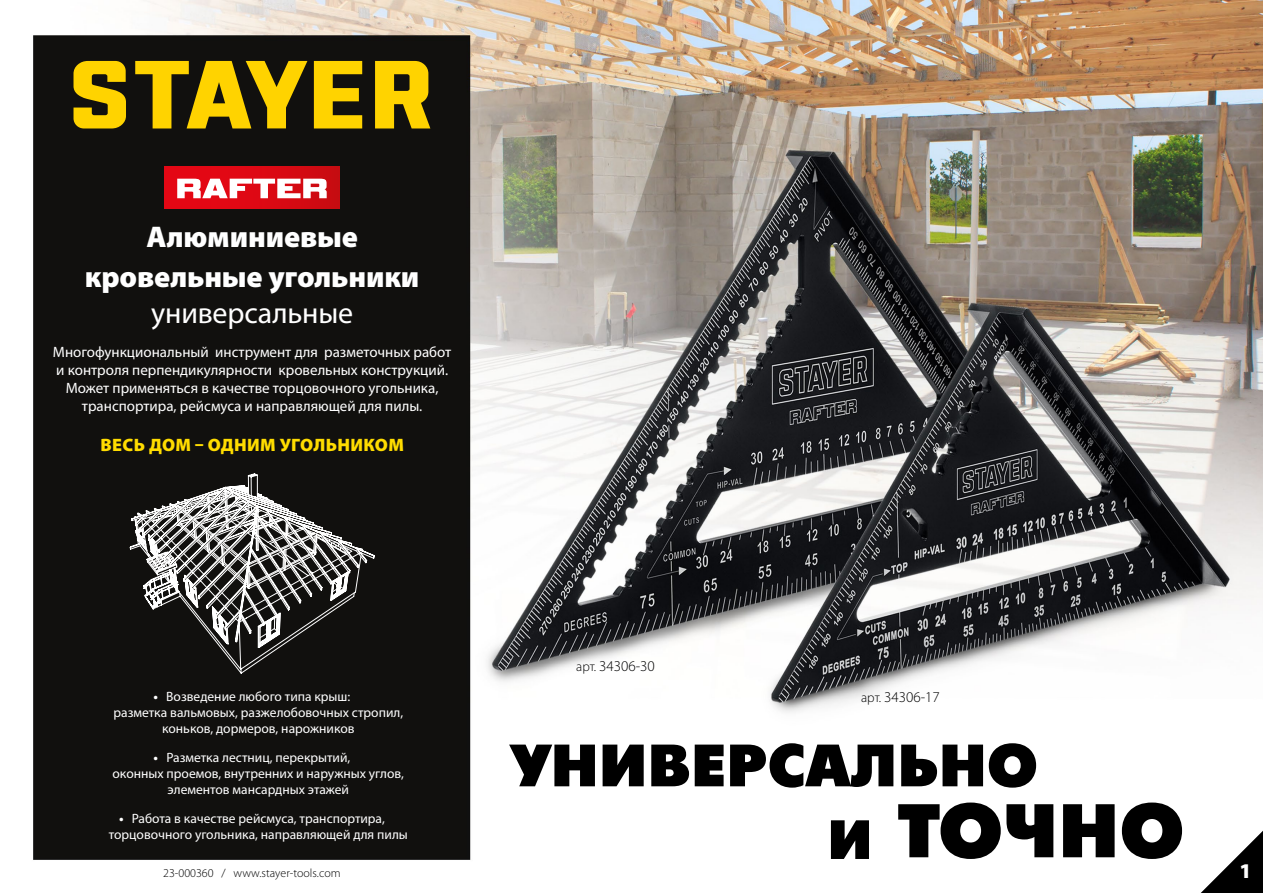
<style>
.page{position:relative;width:1263px;height:893px;background:#fff}
.page>*{position:absolute;margin:0;border:0;box-sizing:border-box;transform-origin:0 0}
.t1{font:900 30px/39.6px "Myriad Pro";letter-spacing:-.005em;color:#fff;text-align:center}
.t2{font:30px "Myriad Pro";letter-spacing:-.005em;color:#fff}
.t3{font:900 21px "Myriad Pro";color:#fff}
.t4{font:900 18px "Myriad Pro";letter-spacing:.02em;color:#ffdc00}
.t5{font:15px/18px "Myriad Pro";color:#fff;text-align:center}
.t6{font:300 15px "Myriad Pro";color:#000}
.t7{font:13.5px/16.2px "Myriad Pro";color:#fff}
.t8{font:300 12px "Myriad Pro";letter-spacing:.005em;color:#000}
.s1{font-weight:700}
.s2{font-size:13.5px}
</style>
<div class="page">
<img style="left:33px;top:0;width:1230px;height:860px">
<svg style="left:1201px;top:831px;width:62px;height:62px"></svg>
<svg style="left:74px;top:61px;width:356px;height:67px;background:#9d8305"></svg>
<div style="left:164px;top:167px;width:176px;height:42px;background:linear-gradient(to right,#ea0615,#cc0b12)"></div>
<svg style="left:177px;top:179px;width:150px;height:19px"></svg>
<svg style="left:509px;top:743px;width:527px;height:45px"></svg>
<svg style="left:898px;top:802px;width:284px;height:57px"></svg>
<svg style="left:831px;top:820px;width:38px;height:39px"></svg>
<svg style="left:129px;top:473px;width:246px;height:201px;background:#4a4a48"></svg>
<h1 class="t1" style="left:85px;top:216px;width:336px">Алюминиевые кровельные угольники</h1>
<h1 class="t2" style="left:151px;top:294px;width:204px">универсальные</h1>
<p class="t5" style="left:53px;top:342px;width:400px">Многофункциональный инструмент для разметочных работ и контроля перпендикулярности кровельных конструкций.<br>Может применяться в качестве торцовочного угольника, транспортира, рейсмуса и направляющей для пилы.</p>
<h3 class="t4" style="left:101px;top:433px;width:305px">ВЕСЬ ДОМ – ОДНИМ УГОЛЬНИКОМ</h3>
<p class="t7" style="left:154px;top:688px;width:198px"><span class="s1">•</span> Возведение любого типа крыш:</p>
<p class="t7" style="left:113px;top:704px;width:291px">разметка вальмовых, разжелобовочных стропил,</p>
<p class="t7" style="left:162px;top:720px;width:194px">коньков, дормеров, нарожников</p>
<p class="t7" style="left:154px;top:749px;width:198px"><span class="s1">•</span> Разметка лестниц, перекрытий,</p>
<p class="t7" style="left:113px;top:765px;width:293px">оконных проемов, внутренних и наружных углов,</p>
<p class="t7" style="left:168px;top:781px;width:183px">элементов мансардных этажей</p>
<p class="t7" style="left:109px;top:810px;width:300px;text-indent:10px"><span class="s1">•</span> Работа в качестве рейсмуса, транспортира, торцовочного угольника, направляющей для пилы</p>
<p class="t6" style="left:576px;top:657px;width:80px"><span class="s2">арт.</span> 34306-30</p>
<p class="t6" style="left:861px;top:688px;width:80px"><span class="s2">арт.</span> 34306-17</p>
<p class="t8" style="left:163px;top:865px;width:179px">23-000360 / www.stayer-tools.com</p>
<h2 class="t3" style="left:1239px;top:856px;width:14px">1</h2>
</div>
